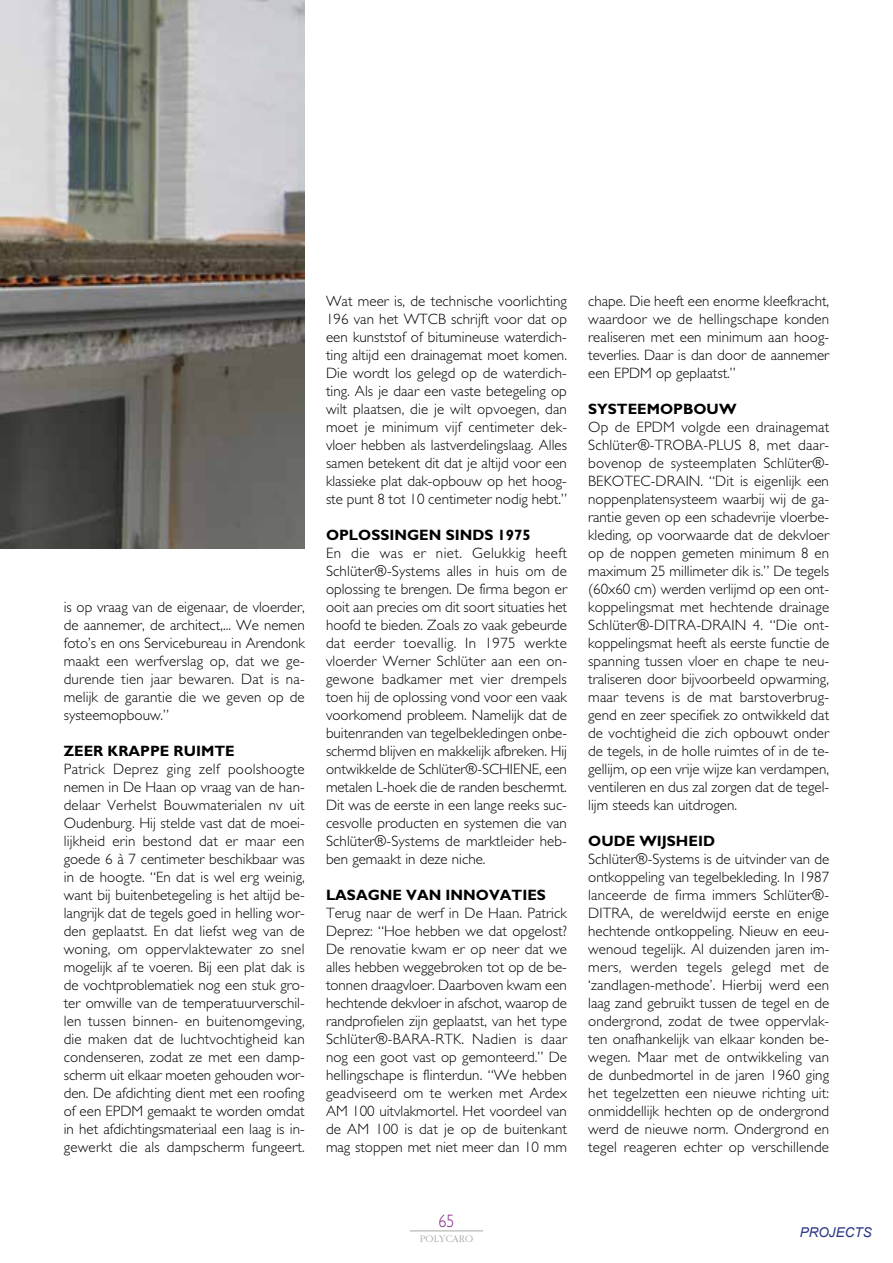
<style>
.page{position:relative;width:893px;height:1263px;background:#fff}
.page>*{position:absolute;margin:0;border:0;box-sizing:border-box;transform-origin:0 0}
.t1{font:300 18px "Gill Sans Std";color:#831f82;scale:.88 1}
.t2{font:300 15px/18px "Gill Sans Std";color:#000;text-align:justify}
.t3{font:700 15px "Gill Sans Std";color:#000}
.t4{font:italic 13.5px "Arial";color:#283583}
.t5{font:300 10.5px "Garamond";color:#a8a8a7}
</style>
<div class="page">
<hr style="left:410px;top:1231px;width:73px;height:1px;background:#a8a8a7">
<img style="left:0;top:0;width:305px;height:549px">
<p class="t2" style="left:64px;top:598px;width:243px">is op vraag van de eigenaar, de vloerder, de aannemer, de architect,... We nemen foto’s en ons Servicebureau in Arendonk maakt een werfverslag op, dat we ge&shy;durende tien jaar bewaren. Dat is na&shy;melijk de garantie die we geven op de systeemopbouw.”</p>
<p class="t3" style="left:64px;top:742px;width:172px">ZEER KRAPPE RUIMTE</p>
<p class="t2" style="left:64px;top:760px;width:243px">Patrick Deprez ging zelf poolshoogte nemen in De Haan op vraag van de han&shy;delaar Verhelst Bouwmaterialen nv uit Oudenburg. Hij stelde vast dat de moei&shy;lijkheid erin bestond dat er maar een goede 6 à 7 centimeter beschikbaar was in de hoogte. “En dat is wel erg weinig, want bij buitenbetegeling is het altijd be&shy;langrijk dat de tegels goed in helling wor&shy;den geplaatst. En dat liefst weg van de woning, om oppervlaktewater zo snel mogelijk af te voeren. Bij een plat dak is de vochtproblematiek nog een stuk gro&shy;ter omwille van de temperatuurverschil&shy;len tussen binnen- en buitenomgeving, die maken dat de luchtvochtigheid kan condenseren, zodat ze met een damp&shy;scherm uit elkaar moeten gehouden wor&shy;den. De afdichting dient met een roofing of een EPDM gemaakt te worden omdat in het afdichtingsmateriaal een laag is in&shy;gewerkt die als dampscherm fungeert.</p>
<p class="t2" style="left:326px;top:292px;width:243px">Wat meer is, de technische voorlichting 196 van het WTCB schrijft voor dat op een kunststof of bitumineuse waterdich&shy;ting altijd een drainagemat moet komen.<br>Die wordt los gelegd op de waterdich&shy;ting. Als je daar een vaste betegeling op wilt plaatsen, die je wilt opvoegen, dan moet je minimum vijf centimeter dek&shy;vloer hebben als lastverdelingslaag. Alles samen betekent dit dat je altijd voor een klassieke plat dak-opbouw op het hoog&shy;ste punt 8 tot 10 centimeter nodig hebt.”</p>
<p class="t3" style="left:326px;top:526px;width:206px">OPLOSSINGEN SINDS 1975</p>
<p class="t2" style="left:326px;top:544px;width:243px">En die was er niet. Gelukkig heeft Schlüter®-Systems alles in huis om de oplossing te brengen. De firma begon er ooit aan precies om dit soort situaties het hoofd te bieden. Zoals zo vaak gebeurde dat eerder toevallig. In 1975 werkte vloerder Werner Schlüter aan een on&shy;gewone badkamer met vier drempels toen hij de oplossing vond voor een vaak voorkomend probleem. Namelijk dat de buitenranden van tegelbekledingen onbe&shy;schermd blijven en makkelijk afbreken. Hij ontwikkelde de Schlüter®-SCHIENE, een metalen L-hoek die de randen beschermt.<br>Dit was de eerste in een lange reeks suc&shy;cesvolle producten en systemen die van Schlüter®-Systems de marktleider heb&shy;ben gemaakt in deze niche.</p>
<p class="t3" style="left:326px;top:886px;width:221px">LASAGNE VAN INNOVATIES</p>
<p class="t2" style="left:326px;top:904px;width:243px">Terug naar de werf in De Haan. Patrick Deprez: “Hoe hebben we dat opgelost?<br>De renovatie kwam er op neer dat we alles hebben weggebroken tot op de be&shy;tonnen draagvloer. Daarboven kwam een hechtende dekvloer in afschot, waarop de randprofielen zijn geplaatst, van het type Schlüter®-BARA-RTK. Nadien is daar nog een goot vast op gemonteerd.” De hellingschape is flinterdun. “We hebben geadviseerd om te werken met Ardex AM 100 uitvlakmortel. Het voordeel van de AM 100 is dat je op de buitenkant mag stoppen met niet meer dan 10 mm</p>
<p class="t2" style="left:588px;top:292px;width:243px">chape. Die heeft een enorme kleefkracht, waardoor we de hellingschape konden realiseren met een minimum aan hoog&shy;teverlies. Daar is dan door de aannemer een EPDM op geplaatst.”</p>
<p class="t3" style="left:588px;top:400px;width:150px">SYSTEEMOPBOUW</p>
<p class="t2" style="left:588px;top:418px;width:243px">Op de EPDM volgde een drainagemat Schlüter®-TROBA-PLUS 8, met daar&shy;bovenop de systeemplaten Schlüter®- BEKOTEC-DRAIN. “Dit is eigenlijk een noppenplatensysteem waarbij wij de ga&shy;rantie geven op een schadevrije vloerbe&shy;kleding, op voorwaarde dat de dekvloer op de noppen gemeten minimum 8 en maximum 25 millimeter dik is.” De tegels (60x60 cm) werden verlijmd op een ont&shy;koppelingsmat met hechtende drainage Schlüter®-DITRA-DRAIN 4. “Die ont&shy;koppelingsmat heeft als eerste functie de spanning tussen vloer en chape te neu&shy;traliseren door bijvoorbeeld opwarming, maar tevens is de mat barstoverbrug&shy;gend en zeer specifiek zo ontwikkeld dat de vochtigheid die zich opbouwt onder de tegels, in de holle ruimtes of in de te&shy;gellijm, op een vrije wijze kan verdampen, ventileren en dus zal zorgen dat de tegel&shy;lijm steeds kan uitdrogen.</p>
<p class="t3" style="left:588px;top:832px;width:128px">OUDE WIJSHEID</p>
<p class="t2" style="left:588px;top:850px;width:243px">Schlüter®-Systems is de uitvinder van de ontkoppeling van tegelbekleding. In 1987 lanceerde de firma immers Schlüter®- DITRA, de wereldwijd eerste en enige hechtende ontkoppeling. Nieuw en eeu&shy;wenoud tegelijk. Al duizenden jaren im&shy;mers, werden tegels gelegd met de ‘zandlagen-methode’. Hierbij werd een laag zand gebruikt tussen de tegel en de ondergrond, zodat de twee oppervlak&shy;ten onafhankelijk van elkaar konden be&shy;wegen. Maar met de ontwikkeling van de dunbedmortel in de jaren 1960 ging het tegelzetten een nieuwe richting uit: onmiddellijk hechten op de ondergrond werd de nieuwe norm. Ondergrond en tegel reageren echter op verschillende</p>
<p class="t1" style="left:439px;top:1211px;width:19px">65</p>
<p class="t5" style="left:420px;top:1233px;width:55px">POLYCARO</p>
<p class="t4" style="left:800px;top:1224px;width:74px">PROJECTS</p>
</div>
